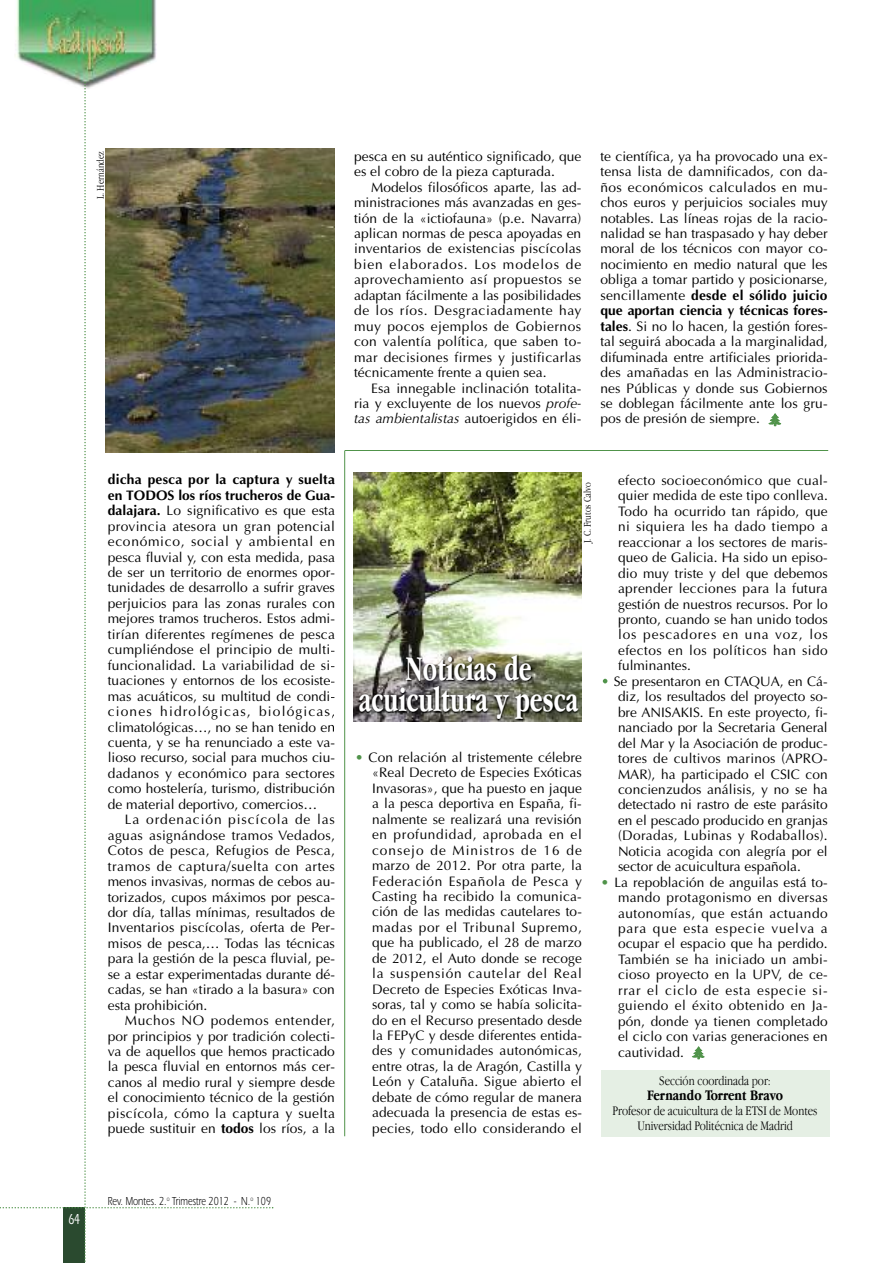
<style>
.page{position:relative;width:893px;height:1263px;background:#fff}
.page>*{position:absolute;margin:0;border:0;box-sizing:border-box;transform-origin:0 0}
.t1{font:700 36px/31.5px "Apple Garamond";color:#fff;text-align:center;scale:.83 1}
.t2{font:700 15px "Apple Garamond";color:#000}
.t3{font:500 15px "Itc Eras";color:#fff;scale:.7 1}
.t4{font:13.8px/15.5px "Optima";color:#000;text-align:justify}
.t5{font:300 13.5px/15px "Apple Garamond";color:#000;text-align:center}
.t6{font:12px "Itc Eras";color:#000;scale:.75 1}
.t7{font:300 10.5px "Apple Garamond";color:#000}
.s1{font-weight:700}
.s2{font-style:italic}
.s3{font-family:"Ecology P01";font-size:15px;color:#50934a}
.s4{color:#50934a}
</style>
<div class="page">
<svg style="left:0;top:0;width:273px;height:1263px"></svg>
<div style="left:601px;top:1070px;width:228px;height:66px;background:#e5efe4"></div>
<img style="left:354px;top:472px;width:228px;height:171px">
<img style="left:330px;top:643px;width:24px;height:89px">
<svg style="left:603px;top:679px;width:4px;height:4px"></svg>
<img style="left:354px;top:643px;width:228px;height:79px">
<hr style="left:345px;top:450px;width:483px;height:1px;background:#50934a">
<hr style="left:344px;top:451px;width:1px;height:685px;background:#50934a">
<img style="left:106px;top:149px;width:228px;height:304px">
<p class="t7" style="left:97px;top:199px;width:49px;rotate:-90deg">L. Hernández</p>
<p class="t4" style="left:108px;top:472px;width:229px"><span class="s1">dicha pesca por la captura y suelta en TODOS los ríos trucheros de Gua&shy;dalajara.</span> Lo significativo es que esta provincia atesora un gran potencial económico, social y ambiental en pesca fluvial y, con esta medida, pasa de ser un territorio de enormes opor&shy;tunidades de desarrollo a sufrir graves perjuicios para las zonas rurales con mejores tramos trucheros. Estos admi&shy;tirían diferentes regímenes de pesca cumpliéndose el principio de multi&shy;funcionalidad. La variabilidad de si&shy;tuaciones y entornos de los ecosiste&shy;mas acuáticos, su multitud de condi&shy;ciones hidrológicas, biológicas, climatológicas…, no se han tenido en cuenta, y se ha renunciado a este va&shy;lioso recurso, social para muchos ciu&shy;dadanos y económico para sectores como hostelería, turismo, distribución de material deportivo, comercios…</p>
<p class="t4" style="left:108px;top:812px;width:229px;text-indent:17px">La ordenación piscícola de las aguas asignándose tramos Vedados, Cotos de pesca, Refugios de Pesca, tramos de captura/suelta con artes menos invasivas, normas de cebos au&shy;torizados, cupos máximos por pesca&shy;dor día, tallas mínimas, resultados de Inventarios piscícolas, oferta de Per&shy;misos de pesca,… Todas las técnicas para la gestión de la pesca fluvial, pe&shy;se a estar experimentadas durante dé&shy;cadas, se han «tirado a la basura» con esta prohibición.</p>
<p class="t4" style="left:108px;top:1013px;width:229px;text-indent:17px">Muchos NO podemos entender, por principios y por tradición colecti&shy;va de aquellos que hemos practicado la pesca fluvial en entornos más cer&shy;canos al medio rural y siempre desde el conocimiento técnico de la gestión piscícola, cómo la captura y suelta puede sustituir en <span class="s1">todos</span> los ríos, a la</p>
<p class="t4" style="left:354px;top:148px;width:229px">pesca en su auténtico significado, que es el cobro de la pieza capturada.</p>
<p class="t4" style="left:354px;top:179px;width:229px;text-indent:17px">Modelos filosóficos aparte, las ad&shy;ministraciones más avanzadas en ges&shy;tión de la «ictiofauna» (p.e. Navarra) aplican normas de pesca apoyadas en inventarios de existencias piscícolas bien elaborados. Los modelos de aprovechamiento así propuestos se adaptan fácilmente a las posibilidades de los ríos. Desgraciadamente hay muy pocos ejemplos de Gobiernos con valentía política, que saben to&shy;mar decisiones firmes y justificarlas técnicamente frente a quien sea.</p>
<p class="t4" style="left:354px;top:380px;width:229px;text-indent:17px">Esa innegable inclinación totalita&shy;ria y excluyente de los nuevos <span class="s2">profe&shy;tas ambientalistas</span> autoerigidos en éli-</p>
<p class="t4" style="left:600px;top:148px;width:229px">te científica, ya ha provocado una ex&shy;tensa lista de damnificados, con da&shy;ños económicos calculados en mu&shy;chos euros y perjuicios sociales muy notables. Las líneas rojas de la racio&shy;nalidad se han traspasado y hay deber moral de los técnicos con mayor co&shy;nocimiento en medio natural que les obliga a tomar partido y posicionarse, sencillamente <span class="s1">desde el sólido juicio que aportan ciencia y técnicas fores&shy;tales</span>. Si no lo hacen, la gestión fores&shy;tal seguirá abocada a la marginalidad, difuminada entre artificiales priorida&shy;des amañadas en las Administracio&shy;nes Públicas y donde sus Gobiernos se doblegan fácilmente ante los gru&shy;pos de presión de siempre. <span class="s3">`</span></p>
<p class="t7" style="left:583px;top:543px;width:63px;rotate:-90deg">J. C. Frutos Calvo</p>
<h1 class="t1" style="left:359px;top:655px;width:266px">Noticias de acuicultura y pesca</h1>
<p class="t4" style="left:372px;top:749px;width:211px;text-indent:-17px"><span class="s4">•</span> Con relación al tristemente célebre «Real Decreto de Especies Exóticas Invasoras», que ha puesto en jaque a la pesca deportiva en España, fi&shy;nalmente se realizará una revisión en profundidad, aprobada en el consejo de Ministros de 16 de marzo de 2012. Por otra parte, la Federación Española de Pesca y Casting ha recibido la comunica&shy;ción de las medidas cautelares to&shy;madas por el Tribunal Supremo, que ha publicado, el 28 de marzo de 2012, el Auto donde se recoge la suspensión cautelar del Real Decreto de Especies Exóticas Inva&shy;soras, tal y como se había solicita&shy;do en el Recurso presentado desde la FEPyC y desde diferentes entida&shy;des y comunidades autonómicas, entre otras, la de Aragón, Castilla y León y Cataluña. Sigue abierto el debate de cómo regular de manera adecuada la presencia de estas es&shy;pecies, todo ello considerando el</p>
<p class="t4" style="left:618px;top:472px;width:211px">efecto socioeconómico que cual&shy;quier medida de este tipo conlleva.<br>Todo ha ocurrido tan rápido, que ni siquiera les ha dado tiempo a reaccionar a los sectores de maris&shy;queo de Galicia. Ha sido un episo&shy;dio muy triste y del que debemos aprender lecciones para la futura gestión de nuestros recursos. Por lo pronto, cuando se han unido todos los pescadores en una voz, los efectos en los políticos han sido fulminantes.</p>
<p class="t4" style="left:618px;top:673px;width:211px;text-indent:-17px"><span class="s4">•</span> Se presentaron en CTAQUA, en Cá&shy;diz, los resultados del proyecto so&shy;bre ANISAKIS. En este proyecto, fi&shy;nanciado por la Secretaria General del Mar y la Asociación de produc&shy;tores de cultivos marinos (APRO-MAR), ha participado el CSIC con concienzudos análisis, y no se ha detectado ni rastro de este parásito en el pescado producido en granjas (Doradas, Lubinas y Rodaballos).<br>Noticia acogida con alegría por el sector de acuicultura española.</p>
<p class="t4" style="left:618px;top:874px;width:211px;text-indent:-17px"><span class="s4">•</span> La repoblación de anguilas está to&shy;mando protagonismo en diversas autonomías, que están actuando para que esta especie vuelva a ocupar el espacio que ha perdido.<br>También se ha iniciado un ambi&shy;cioso proyecto en la UPV, de ce&shy;rrar el ciclo de esta especie si&shy;guiendo el éxito obtenido en Ja&shy;pón, donde ya tienen completado el ciclo con varias generaciones en cautividad. <span class="s3">`</span></p>
<p class="t5" style="left:659px;top:1074px;width:113px">Sección coordinada por:</p>
<p class="t2" style="left:647px;top:1089px;width:137px">Fernando Torrent Bravo</p>
<p class="t5" style="left:613px;top:1104px;width:207px">Profesor de acuicultura de la ETSI de Montes<br>Universidad Politécnica de Madrid</p>
<p class="t3" style="left:68px;top:1213px;width:19px">64</p>
<p class="t6" style="left:108px;top:1197px;width:219px">Rev. Montes. 2.<sup>o</sup> Trimestre 2012 - N.<sup>o</sup> 109</p>
</div>
